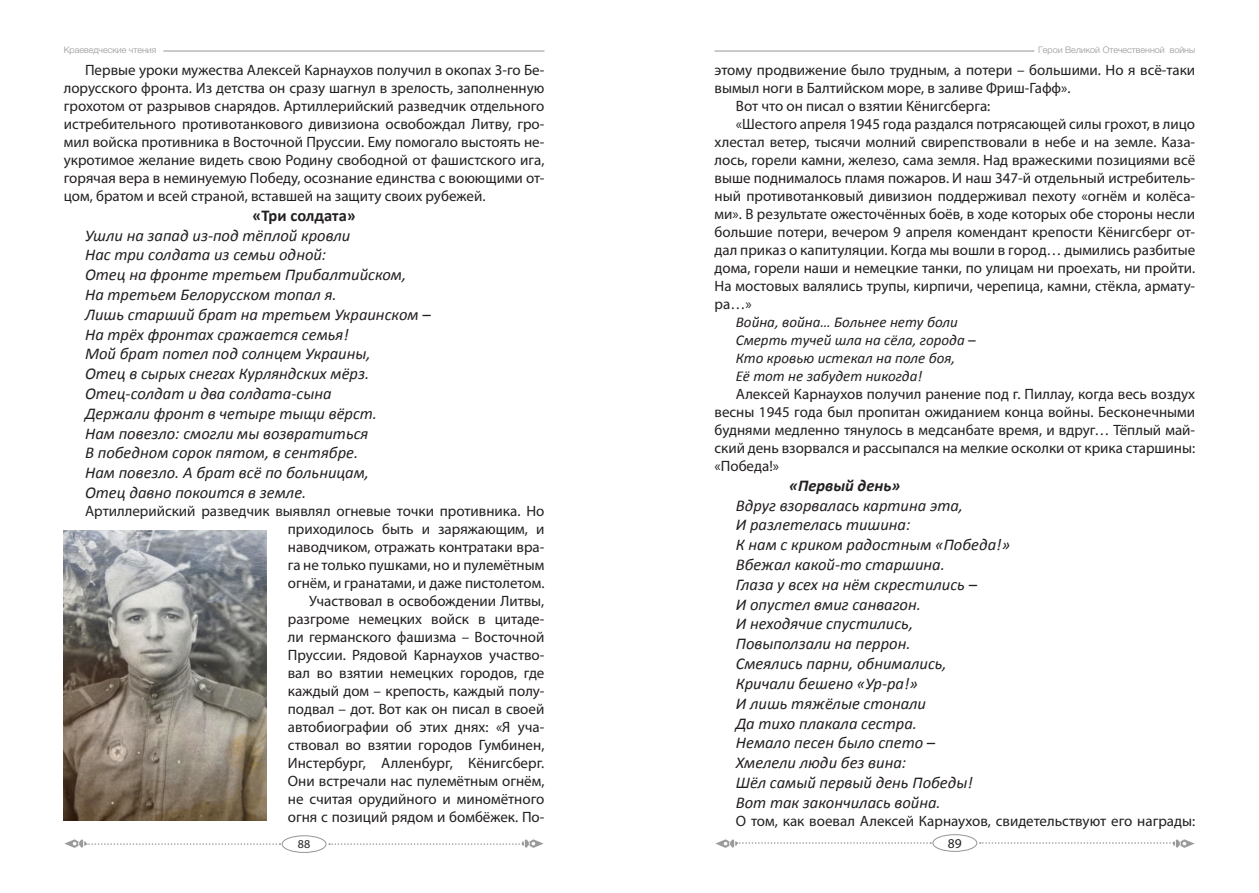
<style>
.page{position:relative;width:1259px;height:893px;background:#fff}
.page>*{position:absolute;margin:0;border:0;box-sizing:border-box;transform-origin:0 0}
.Подпись_автора{font:italic 16.5px "Calibri";color:#231f20}
.Подзаголовок{font:700 16.5px "Calibri";color:#231f20}
.Подзаголовок-2{font:italic 700 16.5px "Calibri";color:#231f20}
.t1{font:15px/18px "Myriad Pro";color:#231f20;text-align:justify}
.Подпись_автора-2{font:italic 15px "Calibri";color:#231f20}
.t2{font:13.5px "Myriad Pro";color:#231f20}
.t3{font:12px "Myriad Pro";color:#231f20}
.t4{font:300 9px "Helvetica";color:#939598}
</style>
<div class="page">
<img style="left:64px;top:839px;width:22px;height:9px">
<img style="left:715px;top:839px;width:21px;height:9px">
<img style="left:522px;top:839px;width:22px;height:9px">
<img style="left:1173px;top:839px;width:22px;height:9px">
<svg style="left:86px;top:843px;width:194px;height:2px"></svg>
<svg style="left:736px;top:842px;width:195px;height:2px"></svg>
<svg style="left:329px;top:843px;width:194px;height:2px"></svg>
<svg style="left:979px;top:842px;width:195px;height:2px"></svg>
<div style="left:282px;top:835px;width:44px;height:18px;border:1px solid #939598;border-radius:50%"></div>
<div style="left:932px;top:834px;width:45px;height:18px;border:1px solid #939598;border-radius:50%"></div>
<hr style="left:163px;top:51px;width:381px;height:1px;background:#939598">
<hr style="left:714px;top:51px;width:320px;height:1px;background:#939598">
<img style="left:64px;top:530px;width:202px;height:291px">
<p class="t4" style="left:64px;top:42px;width:94px">Краеведческие чтения</p>
<p class="t4" style="left:1038px;top:42px;width:158px">Герои Великой Отечественной войны</p>
<p class="t1" style="left:64px;top:61px;width:482px;text-indent:21px">Первые уроки мужества Алексей Карнаухов получил в окопах 3-го Бе&shy;лорусского фронта. Из детства он сразу шагнул в зрелость, заполненную грохотом от разрывов снарядов. Артиллерийский разведчик отдельного истребительного противотанкового дивизиона освобождал Литву, гро&shy;мил войска противника в Восточной Пруссии. Ему помогало выстоять не&shy;укротимое желание видеть свою Родину свободной от фашистского ига, горячая вера в неминуемую Победу, осознание единства с воюющими от&shy;цом, братом и всей страной, вставшей на защиту своих рубежей.</p>
<p class="Подзаголовок" style="left:252px;top:205px;width:105px">«Три солдата»</p>
<p class="Подпись_автора" style="left:85px;top:224px;width:267px">Ушли на запад из-под тёплой кровли</p>
<p class="Подпись_автора" style="left:85px;top:244px;width:243px">Нас три солдата из семьи одной:</p>
<p class="Подпись_автора" style="left:85px;top:263px;width:323px">Отец на фронте третьем Прибалтийском,</p>
<p class="Подпись_автора" style="left:85px;top:283px;width:253px">На третьем Белорусском топал я.</p>
<p class="Подпись_автора" style="left:85px;top:303px;width:347px">Лишь старший брат на третьем Украинском –</p>
<p class="Подпись_автора" style="left:85px;top:323px;width:265px">На трёх фронтах сражается семья!</p>
<p class="Подпись_автора" style="left:85px;top:343px;width:287px">Мой брат потел под солнцем Украины,</p>
<p class="Подпись_автора" style="left:85px;top:362px;width:286px">Отец в сырых снегах Курляндских мёрз.</p>
<p class="Подпись_автора" style="left:85px;top:382px;width:248px">Отец-солдат и два солдата-сына</p>
<p class="Подпись_автора" style="left:85px;top:402px;width:293px">Держали фронт в четыре тыщи вёрст.</p>
<p class="Подпись_автора" style="left:85px;top:422px;width:285px">Нам повезло: смогли мы возвратиться</p>
<p class="Подпись_автора" style="left:85px;top:442px;width:275px">В победном сорок пятом, в сентябре.</p>
<p class="Подпись_автора" style="left:85px;top:461px;width:285px">Нам повезло. А брат всё по больницам,</p>
<p class="Подпись_автора" style="left:85px;top:481px;width:223px">Отец давно покоится в земле.</p>
<p class="t1" style="left:288px;top:502px;width:258px;text-indent:-203px">Артиллерийский разведчик выявлял огневые точки противника. Но приходилось быть и заряжающим, и наводчиком, отражать контратаки вра&shy;га не только пушками, но и пулемётным огнём, и гранатами, и даже пистолетом.</p>
<p class="t1" style="left:288px;top:592px;width:258px;text-indent:21px">Участвовал в освобождении Литвы, разгроме немецких войск в цитаде&shy;ли германского фашизма – Восточной Пруссии. Рядовой Карнаухов участво&shy;вал во взятии немецких городов, где каждый дом – крепость, каждый полу&shy;подвал – дот. Вот как он писал в своей автобиографии об этих днях: «Я уча&shy;ствовал во взятии городов Гумбинен, Инстербург, Алленбург, Кёнигсберг.<br>Они встречали нас пулемётным огнём, не считая орудийного и миномётного огня с позиций рядом и бомбёжек. По-</p>
<p class="t1" style="left:714px;top:61px;width:482px">этому продвижение было трудным, а потери – большими. Но я всё-таки вымыл ноги в Балтийском море, в заливе Фриш-Гафф».</p>
<p class="t1" style="left:736px;top:97px;width:256px">Вот что он писал о взятии Кёнигсберга:</p>
<p class="t1" style="left:714px;top:115px;width:482px;text-indent:21px">«Шестого апреля 1945 года раздался потрясающей силы грохот, в лицо хлестал ветер, тысячи молний свирепствовали в небе и на земле. Каза&shy;лось, горели камни, железо, сама земля. Над вражескими позициями всё выше поднималось пламя пожаров. И наш 347-й отдельный истребитель&shy;ный противотанковый дивизион поддерживал пехоту «огнём и колёса&shy;ми». В результате ожесточённых боёв, в ходе которых обе стороны несли большие потери, вечером 9 апреля комендант крепости Кёнигсберг от&shy;дал приказ о капитуляции. Когда мы вошли в город… дымились разбитые дома, горели наши и немецкие танки, по улицам ни проехать, ни пройти.<br>На мостовых валялись трупы, кирпичи, черепица, камни, стёкла, армату&shy;ра…»</p>
<p class="Подпись_автора-2" style="left:736px;top:312px;width:223px">Война, война… Больнее нету боли</p>
<p class="Подпись_автора-2" style="left:736px;top:330px;width:241px">Смерть тучей шла на сёла, города –</p>
<p class="Подпись_автора-2" style="left:736px;top:348px;width:221px">Кто кровью истекал на поле боя,</p>
<p class="Подпись_автора-2" style="left:736px;top:366px;width:188px">Её тот не забудет никогда!</p>
<p class="t1" style="left:714px;top:385px;width:482px;text-indent:21px">Алексей Карнаухов получил ранение под г. Пиллау, когда весь воздух весны 1945 года был пропитан ожиданием конца войны. Бесконечными буднями медленно тянулось в медсанбате время, и вдруг… Тёплый май&shy;ский день взорвался и рассыпался на мелкие осколки от крика старшины: «Победа!»</p>
<p class="Подзаголовок-2" style="left:789px;top:475px;width:113px">«Первый день»</p>
<p class="Подпись_автора" style="left:736px;top:494px;width:229px">Вдруг взорвалась картина эта,</p>
<p class="Подпись_автора" style="left:736px;top:514px;width:176px">И разлетелась тишина:</p>
<p class="Подпись_автора" style="left:736px;top:533px;width:276px">К нам с криком радостным «Победа!»</p>
<p class="Подпись_автора" style="left:736px;top:553px;width:211px">Вбежал какой-то старшина.</p>
<p class="Подпись_автора" style="left:736px;top:573px;width:243px">Глаза у всех на нём скрестились –</p>
<p class="Подпись_автора" style="left:736px;top:593px;width:186px">И опустел вмиг санвагон.</p>
<p class="Подпись_автора" style="left:736px;top:613px;width:179px">И неходячие спустились,</p>
<p class="Подпись_автора" style="left:736px;top:632px;width:176px">Повыползали на перрон.</p>
<p class="Подпись_автора" style="left:736px;top:652px;width:212px">Смеялись парни, обнимались,</p>
<p class="Подпись_автора" style="left:736px;top:672px;width:183px">Кричали бешено «Ур-ра!»</p>
<p class="Подпись_автора" style="left:736px;top:692px;width:192px">И лишь тяжёлые стонали</p>
<p class="Подпись_автора" style="left:736px;top:712px;width:183px">Да тихо плакала сестра.</p>
<p class="Подпись_автора" style="left:736px;top:731px;width:201px">Немало песен было спето –</p>
<p class="Подпись_автора" style="left:736px;top:751px;width:172px">Хмелели люди без вина:</p>
<p class="Подпись_автора" style="left:736px;top:771px;width:238px">Шёл самый первый день Победы!</p>
<p class="Подпись_автора" style="left:736px;top:791px;width:206px">Вот так закончилась война.</p>
<p class="t1" style="left:736px;top:811px;width:461px">О том, как воевал Алексей Карнаухов, свидетельствуют его награды:</p>
<p class="t3" style="left:298px;top:836px;width:14px">88</p>
<p class="t2" style="left:948px;top:835px;width:15px">89</p>
</div>
